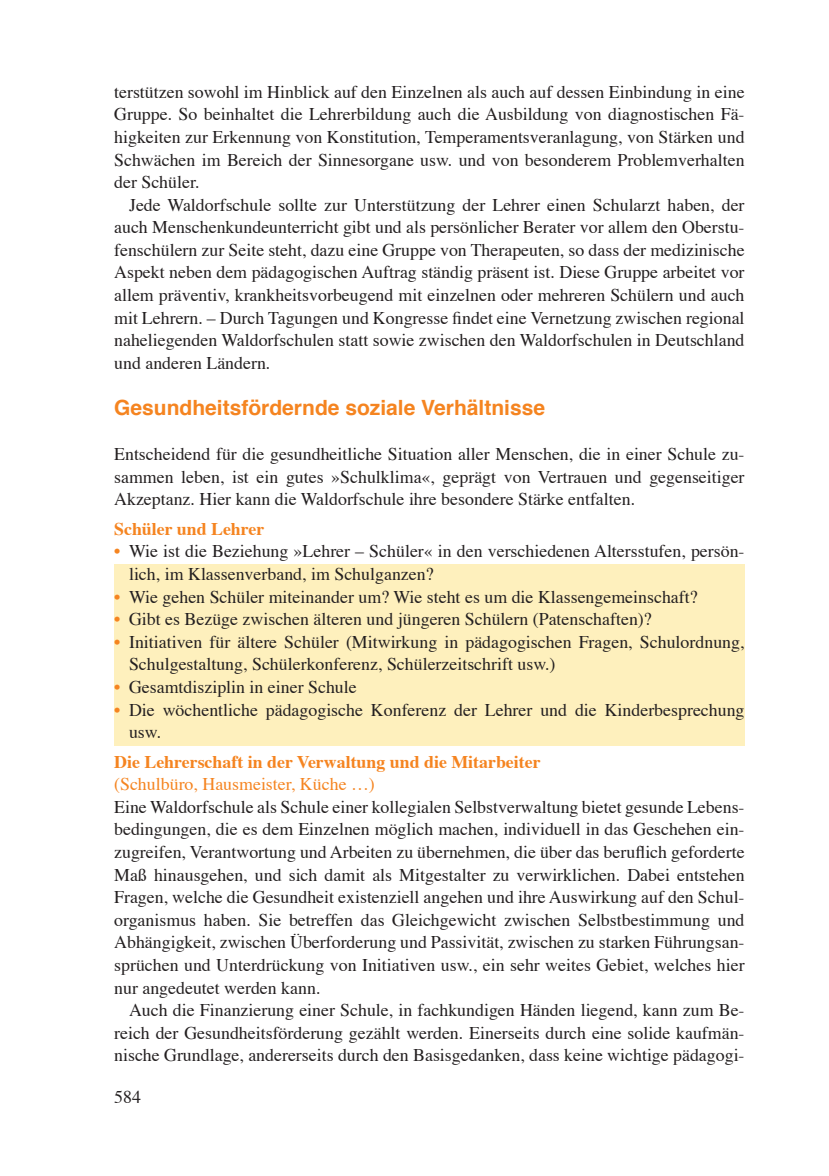
<style>
.page{position:relative;width:829px;height:1176px;background:#fff}
.page>*{position:absolute;margin:0;border:0;box-sizing:border-box;transform-origin:0 0}
.t1{font:700 21px "Helvetica";color:#f58420}
.t2{font:17.85px/22.6px "Times";color:#231f20;text-align:justify}
.t3{font:700 17.85px "Times";color:#f58420}
.t4{font:17.85px "Times";color:#f58420}
.s1{color:#f58420}
</style>
<div class="page">
<div style="left:114px;top:565px;width:630px;height:181px;background:#fef0bd"></div>
<p class="t2" style="left:114px;top:79px;width:632px">terstützen sowohl im Hinblick auf den Einzelnen als auch auf dessen Einbindung in eine Gruppe. So beinhaltet die Lehrerbildung auch die Ausbildung von diagnostischen Fä&shy;higkeiten zur Erkennung von Konstitution, Temperamentsveranlagung, von Stärken und Schwächen im Bereich der Sinnesorgane usw. und von besonderem Problemverhalten der Schüler.</p>
<p class="t2" style="left:114px;top:192px;width:632px;text-indent:15px">Jede Waldorfschule sollte zur Unterstützung der Lehrer einen Schularzt haben, der auch Menschenkundeunterricht gibt und als persönlicher Berater vor allem den Oberstu&shy;fenschülern zur Seite steht, dazu eine Gruppe von Therapeuten, so dass der medizinische Aspekt neben dem pädagogischen Auftrag ständig präsent ist. Diese Gruppe arbeitet vor allem präventiv, krankheitsvorbeugend mit einzelnen oder mehreren Schülern und auch mit Lehrern. – Durch Tagungen und Kongresse findet eine Vernetzung zwischen regional naheliegenden Waldorfschulen statt sowie zwischen den Waldorfschulen in Deutschland und anderen Ländern.</p>
<p class="t1" style="left:114px;top:389px;width:432px">Gesundheitsfördernde soziale Verhältnisse</p>
<p class="t2" style="left:114px;top:441px;width:631px">Entscheidend für die gesundheitliche Situation aller Menschen, die in einer Schule zu&shy;sammen leben, ist ein gutes »Schulklima«, geprägt von Vertrauen und gegenseitiger Akzeptanz. Hier kann die Waldorfschule ihre besondere Stärke entfalten.</p>
<p class="t3" style="left:114px;top:512px;width:152px">Schüler und Lehrer</p>
<p class="t2" style="left:129px;top:538px;width:617px;text-indent:-15px"><span class="s1">•</span> Wie ist die Beziehung »Lehrer – Schüler« in den verschiedenen Altersstufen, persön&shy;lich, im Klassenverband, im Schulganzen?</p>
<p class="t2" style="left:114px;top:584px;width:585px"><span class="s1">•</span> Wie gehen Schüler miteinander um? Wie steht es um die Klassengemeinschaft?</p>
<p class="t2" style="left:114px;top:606px;width:539px"><span class="s1">•</span> Gibt es Bezüge zwischen älteren und jüngeren Schülern (Patenschaften)?</p>
<p class="t2" style="left:129px;top:629px;width:617px;text-indent:-15px"><span class="s1">•</span> Initiativen für ältere Schüler (Mitwirkung in pädagogischen Fragen, Schulordnung,<br>Schulgestaltung, Schülerkonferenz, Schülerzeitschrift usw.)</p>
<p class="t2" style="left:114px;top:674px;width:244px"><span class="s1">•</span> Gesamtdisziplin in einer Schule</p>
<p class="t2" style="left:129px;top:697px;width:617px;text-indent:-15px"><span class="s1">•</span> Die wöchentliche pädagogische Konferenz der Lehrer und die Kinderbesprechung usw.</p>
<p class="t3" style="left:114px;top:744px;width:428px">Die Lehrerschaft in der Verwaltung und die Mitarbeiter</p>
<p class="t4" style="left:114px;top:767px;width:262px">(Schulbüro, Hausmeister, Küche …)</p>
<p class="t2" style="left:114px;top:794px;width:632px">Eine Waldorfschule als Schule einer kollegialen Selbstverwaltung bietet gesunde Lebens&shy;bedingungen, die es dem Einzelnen möglich machen, individuell in das Geschehen ein&shy;zugreifen, Verantwortung und Arbeiten zu übernehmen, die über das beruflich geforderte Maß hinausgehen, und sich damit als Mitgestalter zu verwirklichen. Dabei entstehen Fragen, welche die Gesundheit existenziell angehen und ihre Auswirkung auf den Schul&shy;organismus haben. Sie betreffen das Gleichgewicht zwischen Selbstbestimmung und Abhängigkeit, zwischen Überforderung und Passivität, zwischen zu starken Führungsan&shy;sprüchen und Unterdrückung von Initiativen usw., ein sehr weites Gebiet, welches hier nur angedeutet werden kann.</p>
<p class="t2" style="left:114px;top:997px;width:631px;text-indent:15px">Auch die Finanzierung einer Schule, in fachkundigen Händen liegend, kann zum Be&shy;reich der Gesundheitsförderung gezählt werden. Einerseits durch eine solide kaufmän&shy;nische Grundlage, andererseits durch den Basisgedanken, dass keine wichtige pädagogi-</p>
<p class="t2" style="left:114px;top:1083px;width:28px">584</p>
</div>
